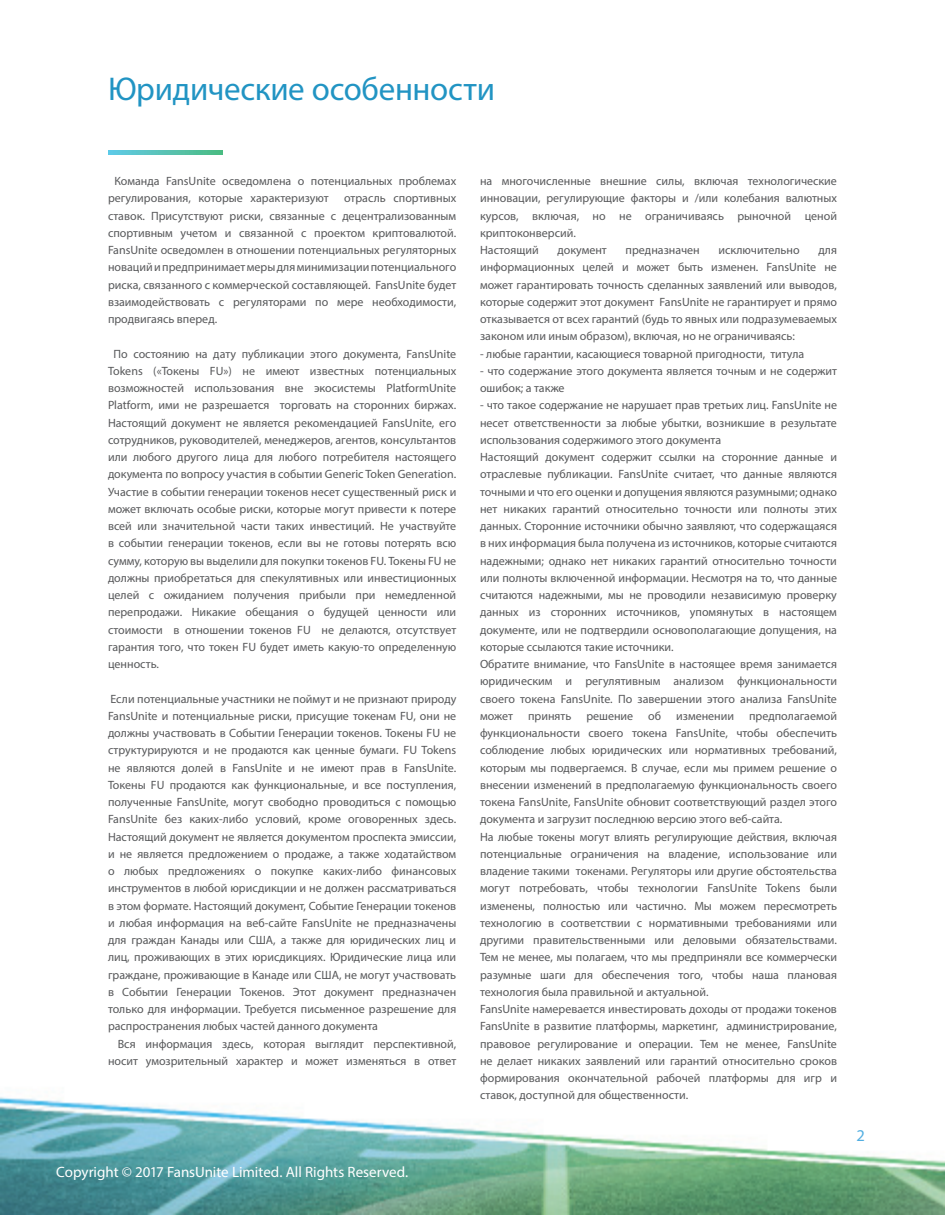
<style>
.page{position:relative;width:945px;height:1215px;background:#fff}
.page>*{position:absolute;margin:0;border:0;box-sizing:border-box;transform-origin:0 0}
.t1{font:33px "Myriad Pro";letter-spacing:-.01em;color:#2194c3}
.t2{font:16.5px "Myriad Pro";color:#52aee1}
.t3{font:15px "Myriad Pro";color:#fff}
.t4{font:12px/17.2px "Myriad Pro";color:#57585a;text-align:justify}
</style>
<div class="page">
<img style="left:0;top:150px;width:945px;height:1065px">
<svg style="left:108px;top:151px;width:115px;height:3px"></svg>
<p class="t1" style="left:108px;top:68px;width:389px">Юридические особенности</p>
<p class="t4" style="left:108px;top:172px;width:350px;text-indent:6px">Команда FansUnite осведомлена о потенциальных проблемах регулирования, которые характеризуют</p>
<p class="t4" style="left:108px;top:190px;width:350px;text-indent:236px">отрасль спортивных ставок. Присутствуют риски, связанные с децентрализованным спортивным учетом и связанной с проектом криптовалютой.<br>FansUnite осведомлен в отношении потенциальных регуляторных новаций и предпринимает меры для минимизации потенциального риска, связанного с коммерческой составляющей. FansUnite будет взаимодействовать с регуляторами по мере необходимости, продвигаясь вперед.</p>
<p class="t4" style="left:108px;top:345px;width:350px;text-indent:6px">По состоянию на дату публикации этого документа, FansUnite Tokens («Токены FU») не имеют известных потенциальных возможностей использования вне экосистемы PlatformUnite Platform, ими не разрешается торговать на сторонних биржах.<br>Настоящий документ не является рекомендацией FansUnite, его сотрудников, руководителей, менеджеров, агентов, консультантов или любого другого лица для любого потребителя настоящего документа по вопросу участия в событии Generic Token Generation.<br>Участие в событии генерации токенов несет существенный риск и может включать особые риски, которые могут привести к потере всей или значительной части таких инвестиций. Не участвуйте в событии генерации токенов, если вы не готовы потерять всю сумму, которую вы выделили для покупки токенов FU. Токены FU не должны приобретаться для спекулятивных или инвестиционных целей с ожиданием получения прибыли при немедленной перепродажи. Никакие обещания о будущей ценности или стоимости в отношении токенов FU не делаются, отсутствует гарантия того, что токен FU будет иметь какую-то определенную ценность.</p>
<p class="t4" style="left:108px;top:690px;width:350px">Если потенциальные участники не поймут и не признают природу FansUnite и потенциальные риски, присущие токенам FU, они не должны участвовать в Событии Генерации токенов. Токены FU не структурируются и не продаются как ценные бумаги. FU Tokens не являются долей в FansUnite и не имеют прав в FansUnite.<br>Токены FU продаются как функциональные, и все поступления, полученные FansUnite, могут свободно проводиться с помощью FansUnite без каких-либо условий, кроме оговоренных здесь.<br>Настоящий документ не является документом проспекта эмиссии, и не является предложением о продаже, а также ходатайством о любых предложениях о покупке каких-либо финансовых инструментов в любой юрисдикции и не должен рассматриваться в этом формате. Настоящий документ, Событие Генерации токенов и любая информация на веб-сайте FansUnite не предназначены для граждан Канады или США, а также для юридических лиц и лиц, проживающих в этих юрисдикциях. Юридические лица или граждане, проживающие в Канаде или США, не могут участвовать в Событии Генерации Токенов. Этот документ предназначен только для информации. Требуется письменное разрешение для распространения любых частей данного документа</p>
<p class="t4" style="left:108px;top:1035px;width:350px;text-align:right">Вся информация здесь, которая выглядит перспективной, носит умозрительный характер и может изменяться в ответ</p>
<p class="t3" style="left:56px;top:1163px;width:354px">Copyright © 2017 FansUnite Limited. All Rights Reserved.</p>
<p class="t4" style="left:480px;top:172px;width:358px">на многочисленные внешние силы, включая технологические инновации, регулирующие факторы и /или колебания валютных курсов, включая, но не ограничиваясь рыночной ценой криптоконверсий.</p>
<p class="t4" style="left:480px;top:241px;width:60px">Настоящий</p>
<p class="t4" style="left:557px;top:241px;width:51px">документ</p>
<p class="t4" style="left:626px;top:241px;width:76px">предназначен</p>
<p class="t4" style="left:718px;top:241px;width:83px">исключительно</p>
<p class="t4" style="left:480px;top:241px;width:358px;text-indent:338px">для информационных целей и может быть изменен. FansUnite не может гарантировать точность сделанных заявлений или выводов, которые содержит этот документ FansUnite не гарантирует и прямо отказывается от всех гарантий (будь то явных или подразумеваемых законом или иным образом), включая, но не ограничиваясь:</p>
<p class="t4" style="left:480px;top:345px;width:326px">- любые гарантии, касающиеся товарной пригодности, титула</p>
<p class="t4" style="left:480px;top:362px;width:358px">- что содержание этого документа является точным и не содержит ошибок; а также</p>
<p class="t4" style="left:480px;top:397px;width:358px">- что такое содержание не нарушает прав третьих лиц. FansUnite не несет ответственности за любые убытки, возникшие в результате использования содержимого этого документа</p>
<p class="t4" style="left:480px;top:448px;width:358px">Настоящий документ содержит ссылки на сторонние данные и отраслевые публикации. FansUnite считает, что данные являются точными и что его оценки и допущения являются разумными; однако нет никаких гарантий относительно точности или полноты этих данных. Сторонние источники обычно заявляют, что содержащаяся в них информация была получена из источников, которые считаются надежными; однако нет никаких гарантий относительно точности или полноты включенной информации. Несмотря на то, что данные считаются надежными, мы не проводили независимую проверку данных из сторонних источников, упомянутых в настоящем документе, или не подтвердили основополагающие допущения, на которые ссылаются такие источники.</p>
<p class="t4" style="left:480px;top:655px;width:358px">Обратите внимание, что FansUnite в настоящее время занимается юридическим и регулятивным анализом функциональности своего токена FansUnite. По завершении этого анализа FansUnite может</p>
<p class="t4" style="left:528px;top:707px;width:45px">принять</p>
<p class="t4" style="left:586px;top:707px;width:48px">решение</p>
<p class="t4" style="left:648px;top:707px;width:14px">об</p>
<p class="t4" style="left:676px;top:707px;width:59px">изменении</p>
<p class="t4" style="left:480px;top:707px;width:358px;text-indent:269px">предполагаемой функциональности своего токена FansUnite, чтобы обеспечить соблюдение любых юридических или нормативных требований, которым мы подвергаемся. В случае, если мы примем решение о внесении изменений в предполагаемую функциональность своего токена FansUnite, FansUnite обновит соответствующий раздел этого документа и загрузит последнюю версию этого веб-сайта.</p>
<p class="t4" style="left:480px;top:828px;width:358px">На любые токены могут влиять регулирующие действия, включая потенциальные ограничения на владение, использование или владение такими токенами. Регуляторы или другие обстоятельства могут потребовать, чтобы технологии FansUnite Tokens были изменены, полностью или частично. Мы можем пересмотреть технологию в соответствии с нормативными требованиями или другими правительственными или деловыми обязательствами.<br>Тем не менее, мы полагаем, что мы предприняли все коммерчески разумные шаги для обеспечения того, чтобы наша плановая технология была правильной и актуальной.</p>
<p class="t4" style="left:480px;top:1000px;width:358px">FansUnite намеревается инвестировать доходы от продажи токенов FansUnite в развитие платформы, маркетинг, администрирование, правовое регулирование и операции. Тем не менее, FansUnite не делает никаких заявлений или гарантий относительно сроков формирования окончательной рабочей платформы для игр и ставок, доступной для общественности.</p>
<p class="t2" style="left:856px;top:1125px;width:10px">2</p>
</div>
